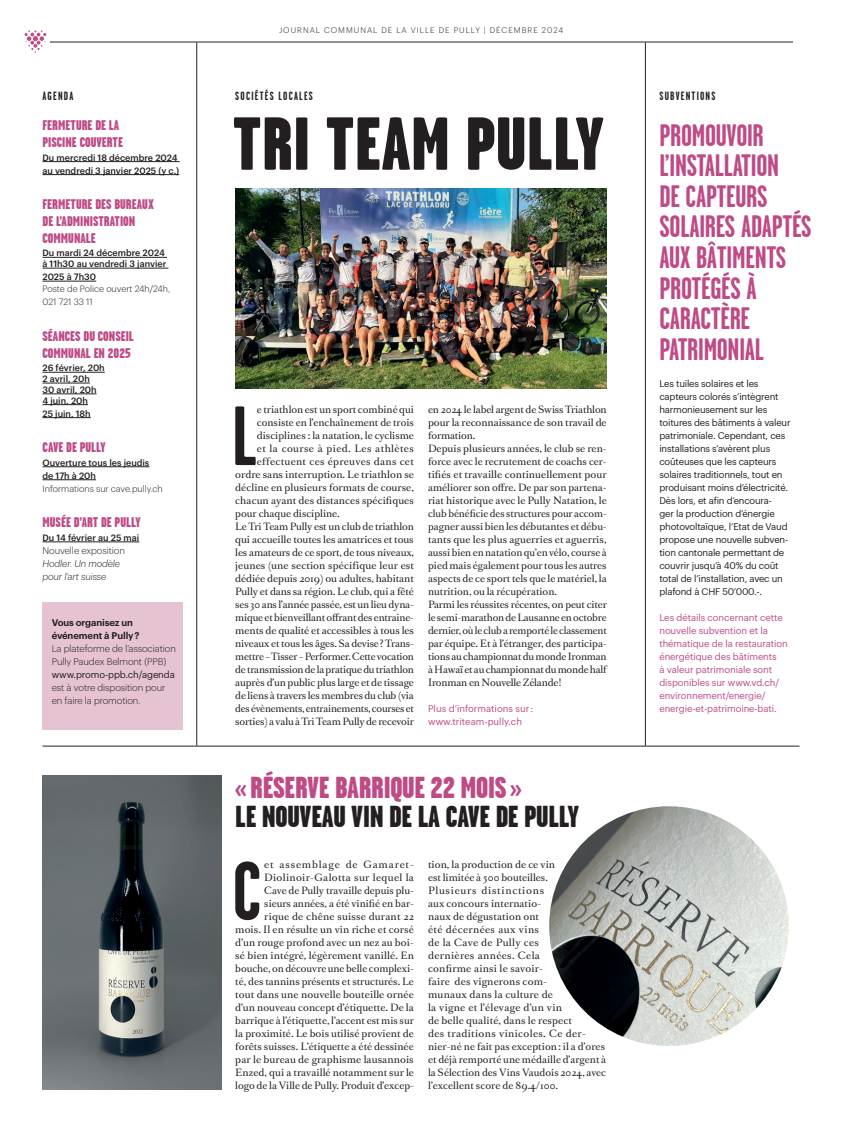
<style>
.page{position:relative;width:842px;height:1134px;background:#fff}
.page>*{position:absolute;margin:0;border:0;box-sizing:border-box;transform-origin:0 0}
.t1{font:700 83.8px "Garage Gothic";color:#231f20}
.t2{font:900 74.9px "Garage Gothic";color:#231f20}
.t3{font:700 31px/30.6px "Garage Gothic";letter-spacing:-.01em;color:#be4a86}
.t4{font:900 30.4px "Garage Gothic";letter-spacing:-.01em;color:#231f20}
.t5{font:900 30.4px "Garage Gothic";letter-spacing:-.01em;color:#be4a86}
.t6{font:900 14px/16.8px "Garage Gothic";color:#be4a86}
.t7{font:700 12px "Garage Gothic";letter-spacing:.1em;color:#231f20}
.t8{font:9.5px/13px "Romain BP Text";letter-spacing:.005em;color:#231f20;text-align:justify}
.t9{font:9.5px/13px "Graphik";letter-spacing:-.02em;color:#231f20}
.t10{font:9.5px/13px "Graphik";letter-spacing:-.01em;color:#be4a86}
.t11{font:300 9.5px/13px "Graphik";letter-spacing:-.01em;color:#231f20}
.t12{font:600 9.5px "Graphik";letter-spacing:-.01em;color:#231f20}
.t13{font:italic 300 9.5px/13px "Graphik";letter-spacing:-.01em;color:#231f20}
.t14{font:9.5px "Romain BP Text";letter-spacing:.03em;color:#231f20}
.t15{font:9.5px "Romain BP Text";letter-spacing:.04em;color:#231f20}
.t16{font:500 9px/13px "Graphik";color:#231f20}
.t17{font:300 9px/13px "Graphik";color:#231f20}
.t18{font:300 8px "Graphik";letter-spacing:.125em;color:#231f20}
</style>
<div class="page">
<hr style="left:50px;top:42px;width:743px;height:1px;background:#231f20">
<hr style="left:43px;top:161px;width:137px;height:1px;background:#231f20">
<hr style="left:43px;top:174px;width:136px;height:1px;background:#231f20">
<hr style="left:43px;top:257px;width:124px;height:1px;background:#231f20">
<hr style="left:43px;top:268px;width:125px;height:1px;background:#231f20">
<hr style="left:43px;top:281px;width:53px;height:1px;background:#231f20">
<hr style="left:43px;top:372px;width:62px;height:1px;background:#231f20">
<hr style="left:43px;top:383px;width:47px;height:1px;background:#231f20">
<hr style="left:43px;top:394px;width:54px;height:1px;background:#231f20">
<hr style="left:43px;top:404px;width:45px;height:1px;background:#231f20">
<hr style="left:43px;top:417px;width:48px;height:1px;background:#231f20">
<hr style="left:43px;top:466px;width:106px;height:1px;background:#231f20">
<hr style="left:43px;top:479px;width:53px;height:1px;background:#231f20">
<hr style="left:43px;top:542px;width:96px;height:1px;background:#231f20">
<hr style="left:645px;top:43px;width:1px;height:703px;background:#231f20">
<svg style="left:25px;top:31px;width:21px;height:22px"></svg>
<img style="left:235px;top:188px;width:372px;height:200px">
<img style="left:43px;top:775px;width:178px;height:314px">
<hr style="left:43px;top:746px;width:756px;height:1px;background:#231f20">
<img style="left:549px;top:806px;width:240px;height:240px;border-radius:120px">
<div style="left:43px;top:602px;width:140px;height:128px;background:#e6c3d2"></div>
<hr style="left:197px;top:43px;width:1px;height:703px;background:#231f20">
<p class="t18" style="left:279px;top:24px;width:285px">JOURNAL COMMUNAL DE LA VILLE DE PULLY | DÉCEMBRE 2024</p>
<p class="t7" style="left:43px;top:90px;width:32px">AGENDA</p>
<p class="t7" style="left:235px;top:90px;width:79px">SOCIÉTÉS LOCALES</p>
<p class="t6" style="left:43px;top:117px;width:82px">FERMETURE DE LA<br>PISCINE COUVERTE</p>
<p class="t16" style="left:43px;top:150px;width:138px">Du mercredi 18 décembre 2024 au vendredi 3 janvier 2025 (y c.)</p>
<p class="t6" style="left:43px;top:196px;width:113px">FERMETURE DES BUREAUX<br>DE L’ADMINISTRATION<br>COMMUNALE</p>
<p class="t16" style="left:43px;top:247px;width:125px;line-height:10.8px">Du mardi 24 décembre 2024 à 11h30 au vendredi 3 janvier</p>
<p class="t16" style="left:43px;top:270px;width:55px">2025 à 7h30</p>
<p class="t17" style="left:43px;top:282px;width:129px">Poste de Police ouvert 24h/24h,<br>021 721 33 11</p>
<p class="t6" style="left:43px;top:328px;width:93px">SÉANCES DU CONSEIL<br>COMMUNAL EN 2025</p>
<p class="t16" style="left:43px;top:361px;width:64px">26 février, 20h</p>
<p class="t16" style="left:43px;top:372px;width:49px">2 avril, 20h</p>
<p class="t16" style="left:43px;top:382px;width:56px">30 avril, 20h</p>
<p class="t16" style="left:43px;top:393px;width:47px">4 juin, 20h</p>
<p class="t16" style="left:43px;top:406px;width:50px">25 juin, 18h</p>
<p class="t6" style="left:43px;top:439px;width:65px">CAVE DE PULLY</p>
<p class="t16" style="left:43px;top:455px;width:108px">Ouverture tous les jeudis de 17h à 20h</p>
<p class="t17" style="left:43px;top:481px;width:122px">Informations sur cave.pully.ch</p>
<p class="t6" style="left:43px;top:514px;width:100px">MUSÉE D’ART DE PULLY</p>
<p class="t16" style="left:43px;top:530px;width:98px">Du 14 février au 25 mai</p>
<p class="t11" style="left:43px;top:543px;width:84px">Nouvelle exposition</p>
<p class="t13" style="left:43px;top:556px;width:79px">Hodler. Un modèle pour l’art suisse</p>
<p class="t12" style="left:52px;top:615px;width:83px">Vous organisez un</p>
<p class="t12" style="left:52px;top:628px;width:89px">événement à Pully ?</p>
<p class="t11" style="left:52px;top:641px;width:126px">La plateforme de l’association<br>Pully Paudex Belmont (PPB)</p>
<p class="t9" style="left:52px;top:667px;width:125px">www.promo-ppb.ch/agenda</p>
<p class="t11" style="left:52px;top:680px;width:115px">est à votre disposition pour</p>
<p class="t11" style="left:52px;top:693px;width:90px">en faire la promotion.</p>
<p class="t2" style="left:232px;top:102px;width:374px">TRI TEAM PULLY</p>
<p class="t1" style="left:232px;top:391px;width:26px">L</p>
<p class="t8" style="left:257px;top:402px;width:159px">e triathlon est un sport combiné qui</p>
<p class="t8" style="left:257px;top:415px;width:158px">consiste en l’enchaînement de trois</p>
<p class="t8" style="left:257px;top:428px;width:159px">disciplines : la natation, le cyclisme</p>
<p class="t15" style="left:257px;top:440px;width:158px">et la course à pied. Les athlètes</p>
<p class="t14" style="left:257px;top:453px;width:158px">effectuent ces épreuves dans cet</p>
<p class="t8" style="left:235px;top:467px;width:180px">ordre sans interruption. Le triathlon se</p>
<p class="t8" style="left:235px;top:480px;width:180px">décline en plusieurs formats de course,</p>
<p class="t8" style="left:235px;top:493px;width:180px">chacun ayant des distances spécifiques</p>
<p class="t8" style="left:235px;top:506px;width:106px">pour chaque discipline.</p>
<p class="t8" style="left:235px;top:519px;width:180px">Le Tri Team Pully est un club de triathlon qui accueille toutes les amatrices et tous les amateurs de ce sport, de tous niveaux, jeunes (une section spécifique leur est dédiée depuis 2019) ou adultes, habitant Pully et dans sa région. Le club, qui a fêté ses 30 ans l’année passée, est un lieu dyna&shy;mique et bienveillant offrant des entraine&shy;ments de qualité et accessibles à tous les niveaux et tous les âges. Sa devise? Trans&shy;mettre – Tisser – Performer. Cette vocation de transmission de la pratique du triathlon auprès d’un public plus large et de tissage de liens à travers les membres du club (via des évènements, entrainements, courses et sorties) a valu à Tri Team Pully de recevoir</p>
<p class="t8" style="left:428px;top:402px;width:180px">en 2024 le label argent de Swiss Triathlon pour la reconnaissance de son travail de formation.</p>
<p class="t8" style="left:428px;top:441px;width:180px">Depuis plusieurs années, le club se ren&shy;force avec le recrutement de coachs cer&shy;tifiés et travaille continuellement pour améliorer son offre. De par son partena&shy;riat historique avec le Pully Natation, le club bénéficie des structures pour accom&shy;pagner aussi bien les débutantes et débu&shy;tants que les plus aguerries et aguerris, aussi bien en natation qu’en vélo, course à pied mais également pour tous les autres aspects de ce sport tels que le matériel, la nutrition, ou la récupération.</p>
<p class="t8" style="left:428px;top:597px;width:180px">Parmi les réussites récentes, on peut citer le semi-marathon de Lausanne en octobre dernier, où le club a remporté le classement par équipe. Et à l’étranger, des participa&shy;tions au championnat du monde Ironman à Hawaï et au championnat du monde half Ironman en Nouvelle Zélande!</p>
<p class="t10" style="left:428px;top:701px;width:107px">Plus d’informations sur :</p>
<p class="t10" style="left:428px;top:714px;width:95px">www.triteam-pully.ch</p>
<p class="t5" style="left:235px;top:770px;width:288px">« RÉSERVE BARRIQUE 22 MOIS»</p>
<p class="t4" style="left:235px;top:799px;width:346px">LE NOUVEAU VIN DE LA CAVE DE PULLY</p>
<p class="t1" style="left:233px;top:846px;width:30px">C</p>
<p class="t8" style="left:235px;top:857px;width:180px;text-align:right">et assemblage de Gamaret-Diolinoir-Galotta sur lequel la<br>Cave de Pully travaille depuis plu-<br>sieurs années, a été vinifié en bar-<br>rique de chêne suisse durant 22<br>mois. Il en résulte un vin riche et corsé d’un rouge profond avec un nez au boi&shy;sé bien intégré, légèrement vanillé. En bouche, on découvre une belle complexi&shy;té, des tannins présents et structurés. Le tout dans une nouvelle bouteille ornée d’un nouveau concept d’étiquette. De la barrique à l’étiquette, l’accent est mis sur la proximité. Le bois utilisé provient de forêts suisses. L’étiquette a été dessinée par le bureau de graphisme lausannois Enzed, qui a travaillé notamment sur le logo de la Ville de Pully. Produit d’excep-</p>
<p class="t8" style="left:428px;top:857px;width:128px">tion, la production de ce vin est limitée à 500 bouteilles.</p>
<p class="t8" style="left:428px;top:883px;width:180px;text-align:left">Plusieurs distinctions<br>aux concours internatio-<br>naux de dégustation ont<br>été décernées aux vins<br>de la Cave de Pully ces<br>dernières années. Cela<br>confirme ainsi le savoir-<br>faire des vignerons com-<br>munaux dans la culture de<br>la vigne et l’élevage d’un vin<br>de belle qualité, dans le respect<br>des traditions vinicoles. Ce der&shy;nier-né ne fait pas exception: il a d’ores et déjà remporté une médaille d’argent à la Sélection des Vins Vaudois 2024, avec l’excellent score de 89.4/100.</p>
<p class="t7" style="left:659px;top:90px;width:58px">SUBVENTIONS</p>
<p class="t3" style="left:659px;top:120px;width:154px">PROMOUVOIR<br>L’INSTALLATION<br>DE CAPTEURS<br>SOLAIRES ADAPTÉS<br>AUX BÂTIMENTS<br>PROTÉGÉS À<br>CARACTÈRE<br>PATRIMONIAL</p>
<p class="t9" style="left:659px;top:376px;width:133px">Les tuiles solaires et les capteurs colorés s’intègrent harmonieusement sur les toitures des bâtiments à valeur patrimoniale. Cependant, ces installations s’avèrent plus coûteuses que les capteurs solaires traditionnels, tout en produisant moins d’électricité.</p>
<p class="t9" style="left:659px;top:493px;width:130px">Dès lors, et afin d’encoura&shy;ger la production d’énergie photovoltaïque, l’Etat de Vaud propose une nouvelle subven&shy;tion cantonale permettant de couvrir jusqu’à 40% du coût total de l’installation, avec un plafond à CHF 50’000.-.</p>
<p class="t10" style="left:659px;top:610px;width:130px">Les détails concernant cette nouvelle subvention et la thématique de la restauration énergétique des bâtiments<br>à valeur patrimoniale sont disponibles sur www.vd.ch/ environnement/energie/ energie-et-patrimoine-bati.</p>
</div>
